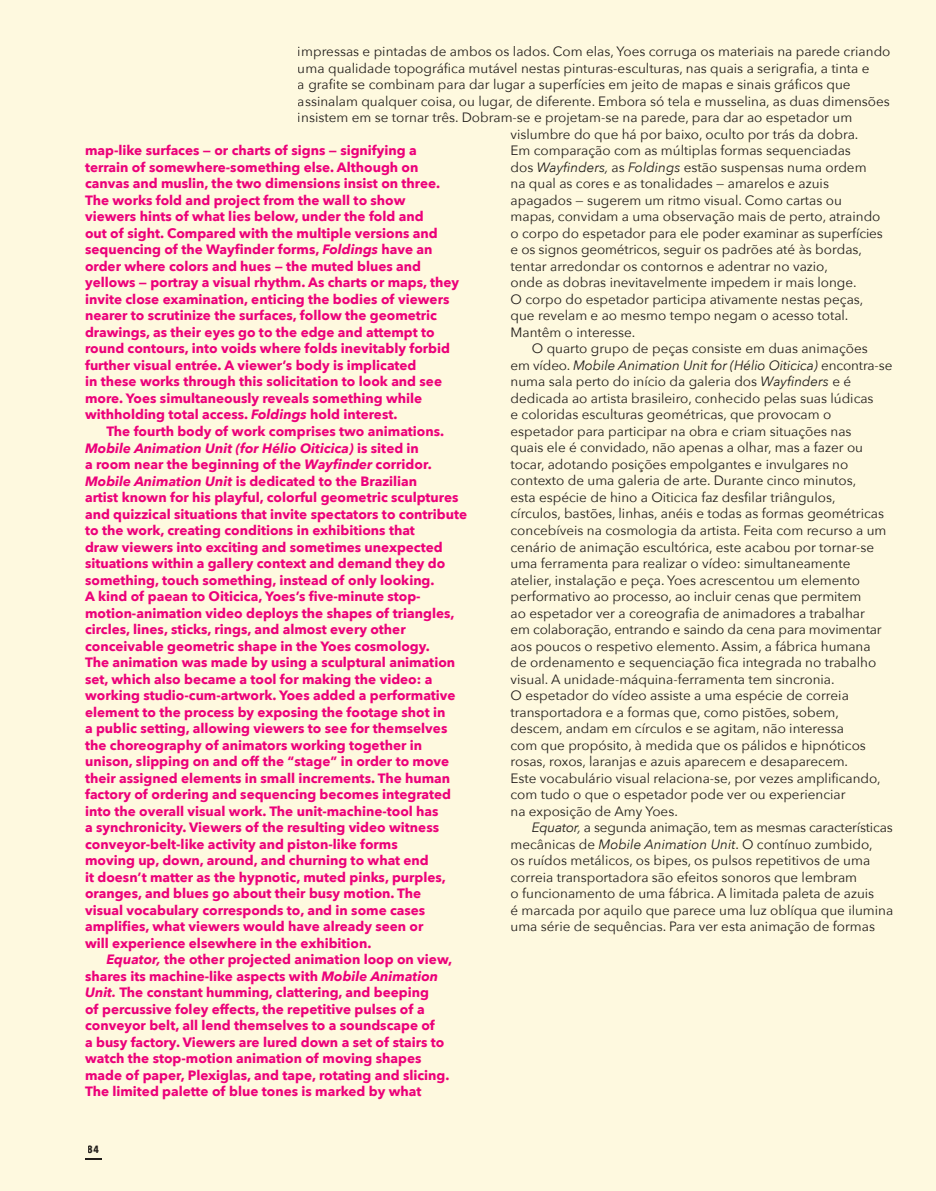
<style>
.page{position:relative;width:936px;height:1191px;background:#fff}
.page>*{position:absolute;margin:0;border:0;box-sizing:border-box;transform-origin:0 0}
.t1{font:700 13.5px/16.5px "Avenir Next";color:#ed028c}
.t2{font:13.5px "Avenir Next";color:#231f20}
.t3{font:italic 13.5px "Avenir Next";letter-spacing:-.01em;color:#231f20}
.t4{font:700 10.5px "Avenir Next Condensed";color:#231f20}
.s1{font-style:italic}
.s2{font-style:normal}
</style>
<div class="page">
<div style="left:0;top:0;width:935px;height:1191px;background:#fef9df"></div>
<svg style="left:85px;top:1158px;width:17px;height:1px"></svg>
<p class="t2" style="left:298px;top:40px;width:594px">impressas e pintadas de ambos os lados. Com elas, Yoes corruga os materiais na parede criando</p>
<p class="t2" style="left:298px;top:57px;width:573px">uma qualidade topográfica mutável nestas pinturas-esculturas, nas quais a serigrafia, a tinta e</p>
<p class="t2" style="left:298px;top:73px;width:554px">a grafite se combinam para dar lugar a superfícies em jeito de mapas e sinais gráficos que</p>
<p class="t2" style="left:298px;top:90px;width:593px">assinalam qualquer coisa, ou lugar, de diferente. Embora só tela e musselina, as duas dimensões</p>
<p class="t2" style="left:298px;top:106px;width:556px">insistem em se tornar três. Dobram-se e projetam-se na parede, para dar ao espetador um</p>
<p class="t2" style="left:510px;top:123px;width:349px">vislumbre do que há por baixo, oculto por trás da dobra.</p>
<p class="t2" style="left:510px;top:139px;width:342px">Em comparação com as múltiplas formas sequenciadas</p>
<p class="t2" style="left:510px;top:156px;width:357px">dos <span class="s1">Wayfinders,</span> as <span class="s1">Foldings</span> estão suspensas numa ordem</p>
<p class="t2" style="left:510px;top:172px;width:320px">na qual as cores e as tonalidades — amarelos e azuis</p>
<p class="t2" style="left:510px;top:189px;width:333px">apagados — sugerem um ritmo visual. Como cartas ou</p>
<p class="t2" style="left:510px;top:205px;width:371px">mapas, convidam a uma observação mais de perto, atraindo</p>
<p class="t2" style="left:510px;top:222px;width:374px">o corpo do espetador para ele poder examinar as superfícies</p>
<p class="t2" style="left:510px;top:238px;width:353px">e os signos geométricos, seguir os padrões até às bordas,</p>
<p class="t2" style="left:510px;top:255px;width:319px">tentar arredondar os contornos e adentrar no vazio,</p>
<p class="t2" style="left:510px;top:271px;width:348px">onde as dobras inevitavelmente impedem ir mais longe.</p>
<p class="t2" style="left:510px;top:288px;width:354px">O corpo do espetador participa ativamente nestas peças,</p>
<p class="t2" style="left:510px;top:304px;width:339px">que revelam e ao mesmo tempo negam o acesso total.</p>
<p class="t2" style="left:510px;top:321px;width:126px">Mantêm o interesse.</p>
<p class="t2" style="left:531px;top:337px;width:337px">O quarto grupo de peças consiste em duas animações</p>
<p class="t3" style="left:510px;top:354px;width:383px"><span class="s2">em vídeo.</span> Mobile Animation Unit for (Hélio Oiticica) <span class="s2">encontra-se</span></p>
<p class="t2" style="left:510px;top:370px;width:342px">numa sala perto do início da galeria dos <span class="s1">Wayfinders</span> e é</p>
<p class="t2" style="left:510px;top:387px;width:364px">dedicada ao artista brasileiro, conhecido pelas suas lúdicas</p>
<p class="t2" style="left:510px;top:403px;width:322px">e coloridas esculturas geométricas, que provocam o</p>
<p class="t2" style="left:510px;top:420px;width:342px">espetador para participar na obra e criam situações nas</p>
<p class="t2" style="left:510px;top:436px;width:354px">quais ele é convidado, não apenas a olhar, mas a fazer ou</p>
<p class="t2" style="left:510px;top:453px;width:339px">tocar, adotando posições empolgantes e invulgares no</p>
<p class="t2" style="left:510px;top:469px;width:347px">contexto de uma galeria de arte. Durante cinco minutos,</p>
<p class="t2" style="left:510px;top:486px;width:326px">esta espécie de hino a Oiticica faz desfilar triângulos,</p>
<p class="t2" style="left:510px;top:502px;width:375px">círculos, bastões, linhas, anéis e todas as formas geométricas</p>
<p class="t2" style="left:510px;top:519px;width:377px">concebíveis na cosmologia da artista. Feita com recurso a um</p>
<p class="t2" style="left:510px;top:535px;width:365px">cenário de animação escultórica, este acabou por tornar-se</p>
<p class="t2" style="left:510px;top:552px;width:341px">uma ferramenta para realizar o vídeo: simultaneamente</p>
<p class="t2" style="left:510px;top:568px;width:351px">atelier, instalação e peça. Yoes acrescentou um elemento</p>
<p class="t2" style="left:510px;top:585px;width:352px">performativo ao processo, ao incluir cenas que permitem</p>
<p class="t2" style="left:510px;top:601px;width:356px">ao espetador ver a coreografia de animadores a trabalhar</p>
<p class="t2" style="left:510px;top:618px;width:373px">em colaboração, entrando e saindo da cena para movimentar</p>
<p class="t2" style="left:510px;top:634px;width:361px">aos poucos o respetivo elemento. Assim, a fábrica humana</p>
<p class="t2" style="left:510px;top:651px;width:367px">de ordenamento e sequenciação fica integrada no trabalho</p>
<p class="t2" style="left:510px;top:667px;width:325px">visual. A unidade-máquina-ferramenta tem sincronia.</p>
<p class="t2" style="left:510px;top:684px;width:340px">O espetador do vídeo assiste a uma espécie de correia</p>
<p class="t2" style="left:510px;top:700px;width:330px">transportadora e a formas que, como pistões, sobem,</p>
<p class="t2" style="left:510px;top:717px;width:335px">descem, andam em círculos e se agitam, não interessa</p>
<p class="t2" style="left:510px;top:733px;width:357px">com que propósito, à medida que os pálidos e hipnóticos</p>
<p class="t2" style="left:510px;top:750px;width:339px">rosas, roxos, laranjas e azuis aparecem e desaparecem.</p>
<p class="t2" style="left:510px;top:766px;width:371px">Este vocabulário visual relaciona-se, por vezes amplificando,</p>
<p class="t2" style="left:510px;top:783px;width:336px">com tudo o que o espetador pode ver ou experienciar</p>
<p class="t2" style="left:510px;top:799px;width:169px">na exposição de Amy Yoes.</p>
<p class="t2" style="left:531px;top:816px;width:362px"><span class="s1">Equator,</span> a segunda animação, tem as mesmas características</p>
<p class="t2" style="left:510px;top:832px;width:363px">mecânicas de <span class="s1">Mobile Animation Unit</span>. O contínuo zumbido,</p>
<p class="t2" style="left:510px;top:849px;width:361px">os ruídos metálicos, os bipes, os pulsos repetitivos de uma</p>
<p class="t2" style="left:510px;top:865px;width:348px">correia transportadora são efeitos sonoros que lembram</p>
<p class="t2" style="left:510px;top:882px;width:365px">o funcionamento de uma fábrica. A limitada paleta de azuis</p>
<p class="t2" style="left:510px;top:898px;width:384px">é marcada por aquilo que parece uma luz oblíqua que ilumina</p>
<p class="t2" style="left:510px;top:915px;width:366px">uma série de sequências. Para ver esta animação de formas</p>
<p class="t1" style="left:85px;top:142px;width:375px">map-like surfaces — or charts of signs — signifying a terrain of somewhere-something else. Although on canvas and muslin, the two dimensions insist on three.<br>The works fold and project from the wall to show viewers hints of what lies below, under the fold and<br>out of sight. Compared with the multiple versions and sequencing of the Wayfinder forms, <span class="s1">Foldings</span> have an order where colors and hues — the muted blues and yellows — portray a visual rhythm. As charts or maps, they invite close examination, enticing the bodies of viewers nearer to scrutinize the surfaces, follow the geometric drawings, as their eyes go to the edge and attempt to round contours, into voids where folds inevitably forbid further visual entrée. A viewer’s body is implicated<br>in these works through this solicitation to look and see more. Yoes simultaneously reveals something while withholding total access. <span class="s1">Foldings</span> hold interest.</p>
<p class="t1" style="left:85px;top:423px;width:383px;text-indent:21px">The fourth body of work comprises two animations.<br><span class="s1">Mobile Animation Unit (for Hélio Oiticica)</span> is sited in<br>a room near the beginning of the <span class="s1">Wayfinder</span> corridor.<br><span class="s1">Mobile Animation Unit</span> is dedicated to the Brazilian<br>artist known for his playful, colorful geometric sculptures and quizzical situations that invite spectators to contribute to the work, creating conditions in exhibitions that<br>draw viewers into exciting and sometimes unexpected situations within a gallery context and demand they do something, touch something, instead of only looking.<br>A kind of paean to Oiticica, Yoes’s five-minute stop&shy;motion-animation video deploys the shapes of triangles, circles, lines, sticks, rings, and almost every other conceivable geometric shape in the Yoes cosmology.<br>The animation was made by using a sculptural animation set, which also became a tool for making the video: a working studio-cum-artwork. Yoes added a performative element to the process by exposing the footage shot in<br>a public setting, allowing viewers to see for themselves the choreography of animators working together in unison, slipping on and off the “stage” in order to move their assigned elements in small increments. The human factory of ordering and sequencing becomes integrated into the overall visual work. The unit-machine-tool has<br>a synchronicity. Viewers of the resulting video witness conveyor-belt-like activity and piston-like forms<br>moving up, down, around, and churning to what end<br>it doesn’t matter as the hypnotic, muted pinks, purples, oranges, and blues go about their busy motion. The<br>visual vocabulary corresponds to, and in some cases amplifies, what viewers would have already seen or<br>will experience elsewhere in the exhibition.</p>
<p class="t1" style="left:85px;top:951px;width:369px;text-indent:21px"><span class="s1">Equator,</span> the other projected animation loop on view, shares its machine-like aspects with <span class="s1">Mobile Animation Unit.</span> The constant humming, clattering, and beeping<br>of percussive foley effects, the repetitive pulses of a conveyor belt, all lend themselves to a soundscape of<br>a busy factory. Viewers are lured down a set of stairs to watch the stop-motion animation of moving shapes made of paper, Plexiglas, and tape, rotating and slicing.<br>The limited palette of blue tones is marked by what</p>
<p class="t4" style="left:88px;top:1143px;width:13px">84</p>
</div>
